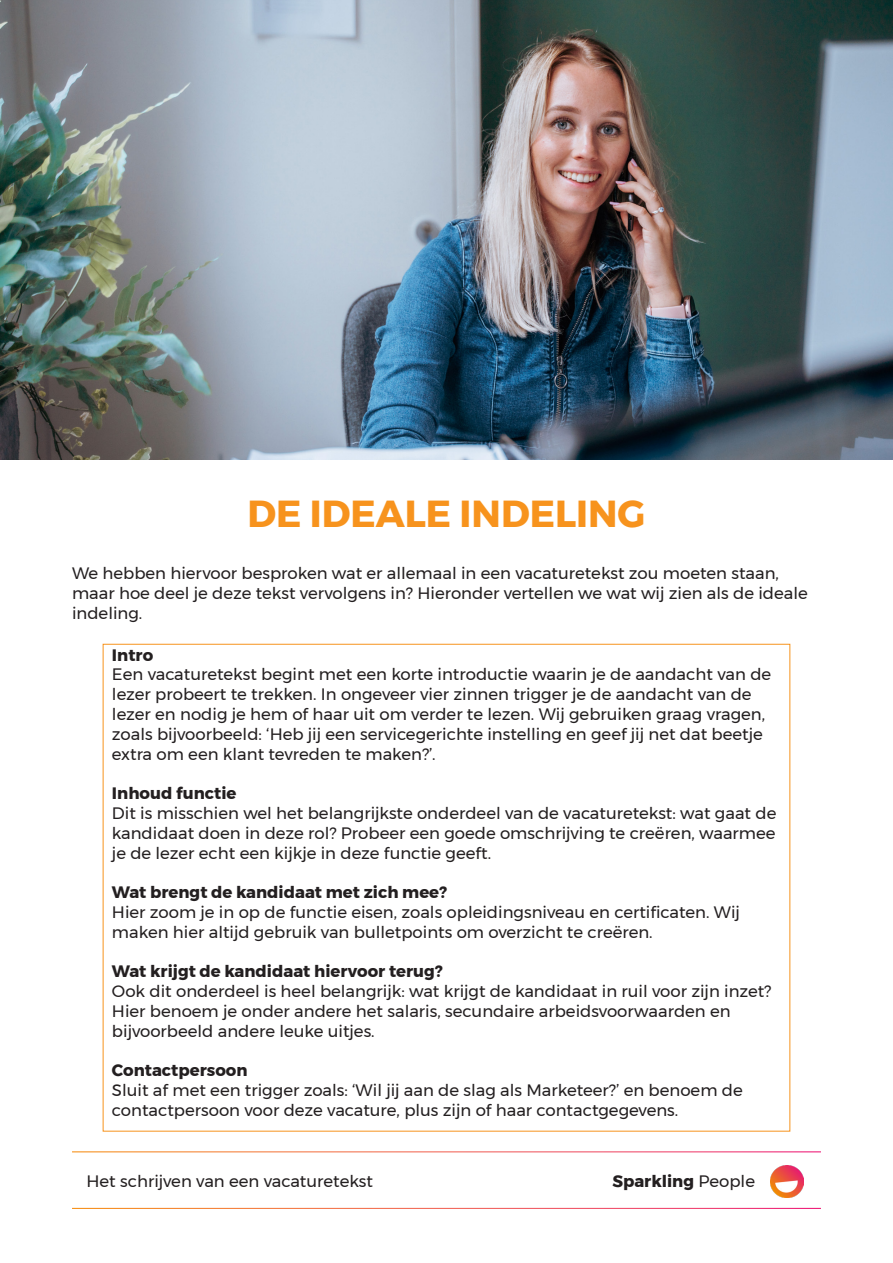
<style>
.page{position:relative;width:893px;height:1263px;background:#fff}
.page>*{position:absolute;margin:0;border:0;box-sizing:border-box;transform-origin:0 0}
.t1{font:700 37.5px "Montserrat";color:#f7931d}
.t2{font:16.5px/19.8px "Montserrat";color:#231f20}
.t3{font:700 16.5px "Montserrat";color:#231f20}
.s1{font-weight:400}
</style>
<div class="page">
<img style="left:771px;top:1165px;width:32px;height:33px">
<img style="left:0;top:0;width:893px;height:459px">
<p class="t1" style="left:247px;top:484px;width:399px">DE IDEALE INDELING</p>
<p class="t2" style="left:72px;top:563px;width:737px">We hebben hiervoor besproken wat er allemaal in een vacaturetekst zou moeten staan, maar hoe deel je deze tekst vervolgens in? Hieronder vertellen we wat wij zien als de ideale indeling.</p>
<p class="t3" style="left:112px;top:641px;width:43px">Intro</p>
<p class="t2" style="left:112px;top:664px;width:661px">Een vacaturetekst begint met een korte introductie waarin je de aandacht van de lezer probeert te trekken. In ongeveer vier zinnen trigger je de aandacht van de lezer en nodig je hem of haar uit om verder te lezen. Wij gebruiken graag vragen, zoals bijvoorbeeld: ‘Heb jij een servicegerichte instelling en geef jij net dat beetje extra om een klant tevreden te maken?’.</p>
<p class="t3" style="left:112px;top:780px;width:126px">Inhoud functie</p>
<p class="t2" style="left:112px;top:803px;width:666px;text-align:justify">Dit is misschien wel het belangrijkste onderdeel van de vacaturetekst: wat gaat de kandidaat doen in deze rol? Probeer een goede omschrijving te creëren, waarmee je de lezer echt een kijkje in deze functie geeft.</p>
<p class="t3" style="left:112px;top:879px;width:337px">Wat brengt de kandidaat met zich mee?</p>
<p class="t2" style="left:112px;top:902px;width:629px">Hier zoom je in op de functie eisen, zoals opleidingsniveau en certificaten. Wij</p>
<p class="t2" style="left:112px;top:922px;width:542px">maken hier altijd gebruik van bulletpoints om overzicht te creëren.</p>
<p class="t3" style="left:112px;top:958px;width:332px">Wat krijgt de kandidaat hiervoor terug?</p>
<p class="t2" style="left:112px;top:981px;width:661px">Ook dit onderdeel is heel belangrijk: wat krijgt de kandidaat in ruil voor zijn inzet?<br>Hier benoem je onder andere het salaris, secundaire arbeidsvoorwaarden en</p>
<p class="t2" style="left:112px;top:1021px;width:264px">bijvoorbeeld andere leuke uitjes.</p>
<p class="t3" style="left:112px;top:1057px;width:137px">Contactpersoon</p>
<p class="t2" style="left:112px;top:1080px;width:632px">Sluit af met een trigger zoals: ‘Wil jij aan de slag als Marketeer?’ en benoem de</p>
<p class="t2" style="left:112px;top:1100px;width:568px">contactpersoon voor deze vacature, plus zijn of haar contactgegevens.</p>
<p class="t2" style="left:87px;top:1171px;width:288px">Het schrijven van een vacaturetekst</p>
<p class="t3" style="left:612px;top:1168px;width:144px">Sparkling <span class="s1">People</span></p>
</div>
